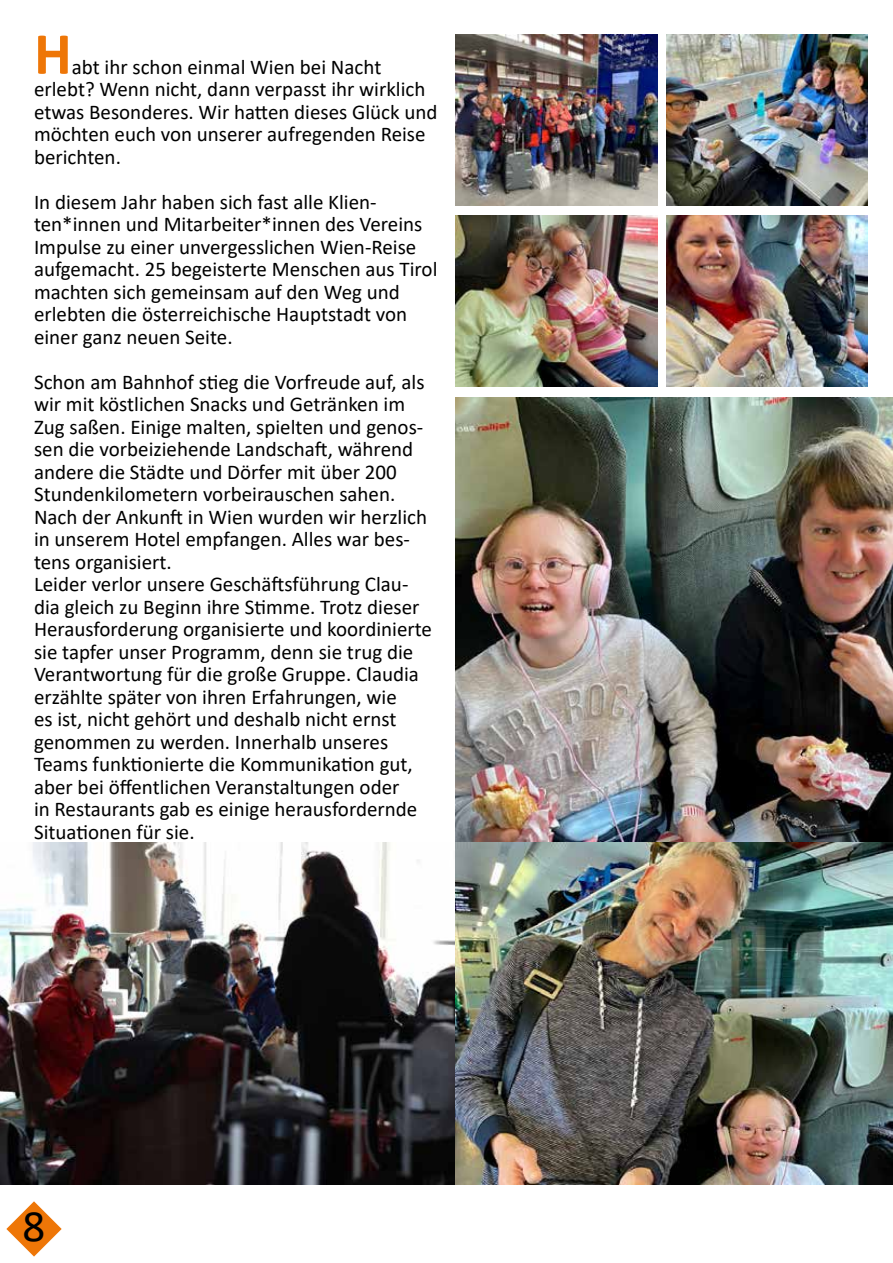
<style>
.page{position:relative;width:893px;height:1263px;background:#fff}
.page>*{position:absolute;margin:0;border:0;box-sizing:border-box;transform-origin:0 0}
.t1{font:700 60px "Calibri";color:#ee7607}
.t2{font:45px "Calibri";color:#000}
.t3{font:21px/22.5px "Calibri";color:#000}
</style>
<div class="page">
<img style="left:0;top:842px;width:893px;height:342px">
<img style="left:455px;top:34px;width:202px;height:171px">
<img style="left:666px;top:34px;width:202px;height:171px">
<img style="left:666px;top:216px;width:202px;height:171px">
<img style="left:455px;top:216px;width:202px;height:171px">
<img style="left:455px;top:398px;width:438px;height:444px">
<svg style="left:6px;top:1201px;width:56px;height:55px"></svg>
<h1 class="t1" style="left:34px;top:11px;width:39px">H</h1>
<p class="t3" style="left:34px;top:55px;width:405px;text-indent:38px">abt ihr schon einmal Wien bei Nacht erlebt? Wenn nicht, dann verpasst ihr wirklich etwas Besonderes. Wir hatten dieses Glück und möchten euch von unserer aufregenden Reise berichten.</p>
<p class="t3" style="left:34px;top:190px;width:405px">In diesem Jahr haben sich fast alle Klien&shy;ten*innen und Mitarbeiter*innen des Vereins Impulse zu einer unvergesslichen Wien-Reise aufgemacht. 25 begeisterte Menschen aus Tirol machten sich gemeinsam auf den Weg und erlebten die österreichische Hauptstadt von einer ganz neuen Seite.</p>
<p class="t3" style="left:34px;top:370px;width:400px">Schon am Bahnhof stieg die Vorfreude auf, als wir mit köstlichen Snacks und Getränken im Zug saßen. Einige malten, spielten und genos&shy;sen die vorbeiziehende Landschaft, während andere die Städte und Dörfer mit über 200<br>Stundenkilometern vorbeirauschen sahen.<br>Nach der Ankunft in Wien wurden wir herzlich in unserem Hotel empfangen. Alles war bes&shy;tens organisiert.<br>Leider verlor unsere Geschäftsführung Clau&shy;dia gleich zu Beginn ihre Stimme. Trotz dieser Herausforderung organisierte und koordinierte sie tapfer unser Programm, denn sie trug die Verantwortung für die große Gruppe. Claudia erzählte später von ihren Erfahrungen, wie<br>es ist, nicht gehört und deshalb nicht ernst genommen zu werden. Innerhalb unseres Teams funktionierte die Kommunikation gut, aber bei öffentlichen Veranstaltungen oder<br>in Restaurants gab es einige herausfordernde Situationen für sie.</p>
<h2 class="t2" style="left:23px;top:1194px;width:24px">8</h2>
</div>
